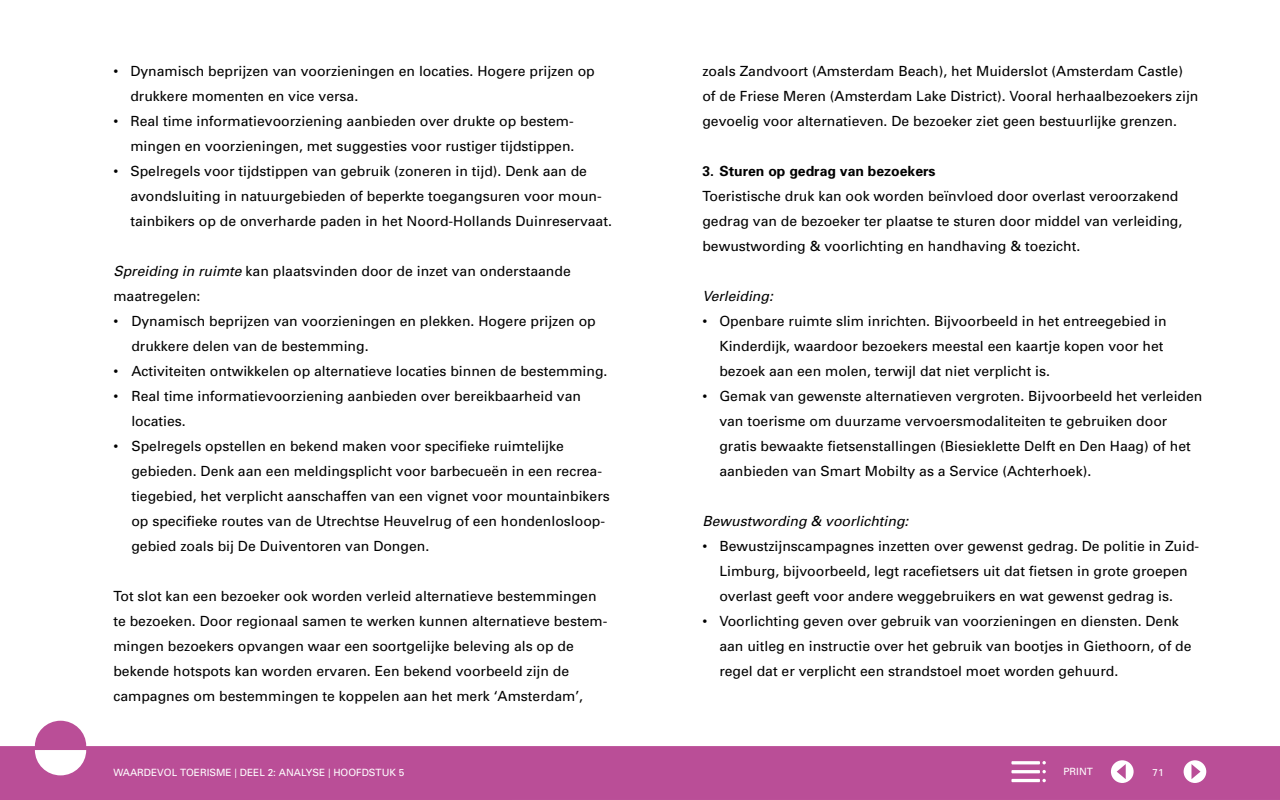
<style>
.page{position:relative;width:1280px;height:800px;background:#fff}
.page>*{position:absolute;margin:0;border:0;box-sizing:border-box;transform-origin:0 0}
.platte_tekst__P{font:14px/25px "Univers";color:#000}
.alineakop_curcief_H4{font:14px/25px "Univers";color:#000}
.alineakop_curcief_H4-2{font:italic 14px "Univers";color:#000}
.Alinea_kop_vet__H3{font:700 14px "Univers";color:#000}
.t1{font:10px "Univers";color:#fff}
.s1{font-style:italic}
.s2{font-size:12.9px}
</style>
<div class="page">
<svg style="left:0;top:721px;width:1280px;height:79px;fill:#ba4e97"></svg>
<div style="left:1111px;top:760px;width:23px;height:23px;background:#fff;border-radius:50%"></div>
<svg style="left:1117px;top:764px;width:9px;height:15px"></svg>
<div style="left:1184px;top:760px;width:22px;height:23px;background:#fff;border-radius:50%"></div>
<svg style="left:1191px;top:764px;width:10px;height:15px"></svg>
<svg style="left:1042px;top:779px;width:4px;height:3px"></svg>
<hr style="left:1011px;top:779px;width:29px;height:3px;background:#fff">
<hr style="left:1011px;top:770px;width:29px;height:3px;background:#fff">
<svg style="left:1042px;top:770px;width:4px;height:3px"></svg>
<hr style="left:1011px;top:761px;width:29px;height:3px;background:#fff">
<svg style="left:1042px;top:761px;width:4px;height:3px"></svg>
<p class="platte_tekst__P" style="left:130px;top:58px;width:466px;text-indent:-17px">• Dynamisch beprijzen van voorzieningen en locaties. Hogere prijzen op drukkere momenten en vice versa.</p>
<p class="platte_tekst__P" style="left:113px;top:108px;width:463px;text-align:right">• Real time informatievoorziening aanbieden over drukte op bestem&shy;mingen en voorzieningen, met suggesties voor rustiger tijdstippen.</p>
<p class="platte_tekst__P" style="left:130px;top:158px;width:483px;text-indent:-17px">• Spelregels voor tijdstippen van gebruik (zoneren in tijd). Denk aan de avondsluiting in natuurgebieden of beperkte toegangsuren voor moun&shy;tainbikers op de onverharde paden in het Noord-Hollands Duinreservaat.</p>
<h4 class="alineakop_curcief_H4" style="left:113px;top:258px;width:459px"><span class="s1">Spreiding in ruimte</span> kan plaatsvinden door de inzet van onderstaande maatregelen:</h4>
<p class="platte_tekst__P" style="left:131px;top:308px;width:466px;text-indent:-18px">• Dynamisch beprijzen van voorzieningen en plekken. Hogere prijzen op drukkere delen van de bestemming.</p>
<p class="platte_tekst__P" style="left:113px;top:358px;width:496px">• Activiteiten ontwikkelen op alternatieve locaties binnen de bestemming.</p>
<p class="platte_tekst__P" style="left:131px;top:383px;width:451px;text-indent:-18px">• Real time informatievoorziening aanbieden over bereikbaarheid van locaties.</p>
<p class="platte_tekst__P" style="left:131px;top:433px;width:480px;text-indent:-18px">• Spelregels opstellen en bekend maken voor specifieke ruimtelijke gebieden. Denk aan een meldingsplicht voor barbecueën in een recrea&shy;tiegebied, het verplicht aanschaffen van een vignet voor mountainbikers op specifieke routes van de Utrechtse Heuvelrug of een hondenlosloop&shy;gebied zoals bij De Duiventoren van Dongen.</p>
<p class="platte_tekst__P" style="left:113px;top:583px;width:495px">Tot slot kan een bezoeker ook worden verleid alternatieve bestemmingen te bezoeken. Door regionaal samen te werken kunnen alternatieve bestem&shy;mingen bezoekers opvangen waar een soortgelijke beleving als op de bekende hotspots kan worden ervaren. Een bekend voorbeeld zijn de campagnes om bestemmingen te koppelen aan het merk ‘Amsterdam’,</p>
<p class="platte_tekst__P" style="left:702px;top:58px;width:498px">zoals Zandvoort (Amsterdam Beach), het Muiderslot (Amsterdam Castle) of de Friese Meren (Amsterdam Lake District). Vooral herhaalbezoekers zijn gevoelig voor alternatieven. De bezoeker ziet geen bestuurlijke grenzen.</p>
<h3 class="Alinea_kop_vet__H3" style="left:702px;top:162px;width:235px">3. Sturen op gedrag van bezoekers</h3>
<p class="platte_tekst__P" style="left:702px;top:183px;width:482px">Toeristische druk kan ook worden beïnvloed door overlast veroorzakend gedrag van de bezoeker ter plaatse te sturen door middel van verleiding, bewustwording &amp; voorlichting en handhaving &amp; toezicht.</p>
<h4 class="alineakop_curcief_H4-2" style="left:702px;top:287px;width:72px">Verleiding:</h4>
<p class="platte_tekst__P" style="left:719px;top:308px;width:449px;text-indent:-17px">• Openbare ruimte slim inrichten. Bijvoorbeeld in het entreegebied in<br>Kinderdijk, waardoor bezoekers meestal een kaartje kopen voor het bezoek aan een molen, terwijl dat niet verplicht is.</p>
<p class="platte_tekst__P" style="left:719px;top:383px;width:485px;text-indent:-17px">• Gemak van gewenste alternatieven vergroten. Bijvoorbeeld het verleiden van toerisme om duurzame vervoersmodaliteiten te gebruiken door gratis bewaakte fietsenstallingen (Biesieklette Delft en Den Haag) of het aanbieden van Smart Mobilty as a Service (Achterhoek).</p>
<h4 class="alineakop_curcief_H4-2" style="left:702px;top:512px;width:208px">Bewustwording &amp; voorlichting:</h4>
<p class="platte_tekst__P" style="left:719px;top:533px;width:481px;text-indent:-17px">• Bewustzijnscampagnes inzetten over gewenst gedrag. De politie in Zuid-<br>Limburg, bijvoorbeeld, legt racefietsers uit dat fietsen in grote groepen overlast geeft voor andere weggebruikers en wat gewenst gedrag is.</p>
<p class="platte_tekst__P" style="left:719px;top:608px;width:474px;text-indent:-17px">• Voorlichting geven over gebruik van voorzieningen en diensten. Denk aan uitleg en instructie over het gebruik van bootjes in Giethoorn, of de regel dat er verplicht een strandstoel moet worden gehuurd.</p>
<p class="t1" style="left:113px;top:766px;width:293px">WAARDEVOL TOERISME <span class="s2">|</span> DEEL 2: ANALYSE <span class="s2">|</span> HOOFDSTUK 5</p>
<p class="t1" style="left:1063px;top:765px;width:31px">PRINT</p>
<p class="t1" style="left:1153px;top:766px;width:13px">71</p>
</div>
